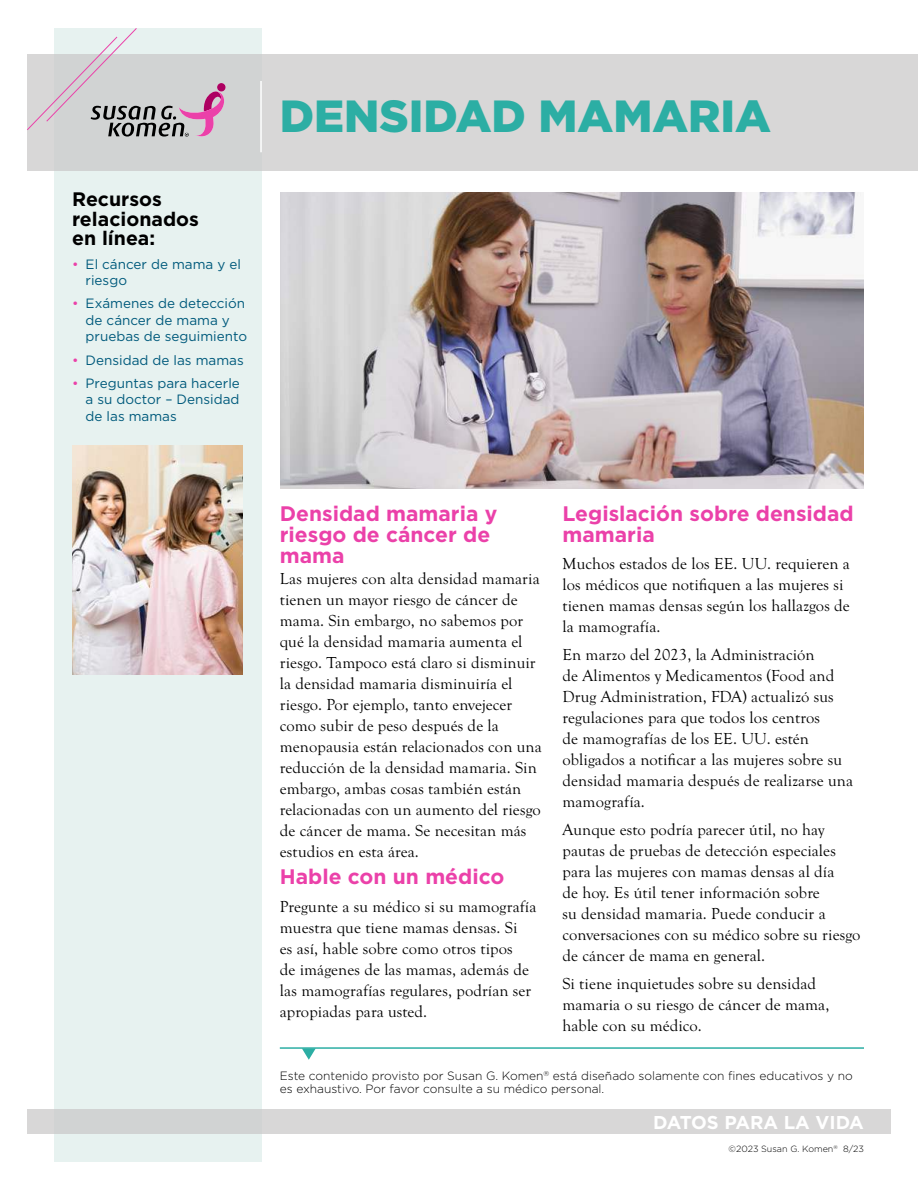
<style>
.page{position:relative;width:918px;height:1188px;background:#fff}
.page>*{position:absolute;margin:0;border:0;box-sizing:border-box;transform-origin:0 0}
.t1{font:900 45px "Gotham";color:#2caea4}
.t2{font:700 21px/21px "Gotham";color:#eb41a9}
.t3{font:700 19.5px/19.5px "Gotham";color:#000}
.t4{font:700 18.6px "Gotham";letter-spacing:-.005em;color:#fff}
.t5{font:16.5px/21px "Goudy Old Sty";letter-spacing:.005em;color:#000}
.t6{font:13.5px/16.5px "Gotham";color:#005a7c}
.t7{font:300 12px/13.5px "Gotham";color:#000}
.t8{font:300 9px "Gotham";color:#000}
.s1{color:#eb41a9}
</style>
<div class="page">
<div style="left:54px;top:28px;width:208px;height:1134px;background:#e7f2f0"></div>
<div style="left:27px;top:54px;width:891px;height:117px;background:#d8d7d7"></div>
<hr style="left:260px;top:81px;width:2px;height:71px;background:#fff">
<svg style="left:27px;top:28px;width:199px;height:109px"></svg>
<div style="left:27px;top:1110px;width:864px;height:24px;background:#d8d7d7"></div>
<hr style="left:280px;top:1047px;width:584px;height:2px;background:#2caea4">
<svg style="left:302px;top:1048px;width:14px;height:12px"></svg>
<img style="left:280px;top:192px;width:584px;height:296px">
<img style="left:72px;top:446px;width:171px;height:229px">
<p class="t3" style="left:72px;top:191px;width:128px">Recursos relacionados en línea:</p>
<p class="t6" style="left:86px;top:257px;width:157px;text-indent:-14px"><span class="s1">•</span> El cáncer de mama y el riesgo</p>
<p class="t6" style="left:86px;top:296px;width:163px;text-indent:-14px"><span class="s1">•</span> Exámenes de detección de cáncer de mama y pruebas de seguimiento</p>
<p class="t6" style="left:72px;top:353px;width:173px"><span class="s1">•</span> Densidad de las mamas</p>
<p class="t6" style="left:86px;top:376px;width:156px;text-align:justify;text-indent:-14px"><span class="s1">•</span> Preguntas para hacerle a su doctor – Densidad de las mamas</p>
<h1 class="t1" style="left:280px;top:96px;width:493px">DENSIDAD MAMARIA</h1>
<p class="t2" style="left:280px;top:504px;width:219px">Densidad mamaria y riesgo de cáncer de mama</p>
<p class="t5" style="left:280px;top:569px;width:263px">Las mujeres con alta densidad mamaria tienen un mayor riesgo de cáncer de mama. Sin embargo, no sabemos por qué la densidad mamaria aumenta el riesgo. Tampoco está claro si disminuir la densidad mamaria disminuiría el riesgo. Por ejemplo, tanto envejecer como subir de peso después de la menopausia están relacionados con una reducción de la densidad mamaria. Sin embargo, ambas cosas también están relacionadas con un aumento del riesgo de cáncer de mama. Se necesitan más estudios en esta área.</p>
<p class="t2" style="left:280px;top:867px;width:226px">Hable con un médico</p>
<p class="t5" style="left:280px;top:897px;width:258px">Pregunte a su médico si su mamografía muestra que tiene mamas densas. Si<br>es así, hable sobre como otros tipos<br>de imágenes de las mamas, además de las mamografías regulares, podrían ser apropiadas para usted.</p>
<p class="t2" style="left:562px;top:504px;width:293px">Legislación sobre densidad mamaria</p>
<p class="t5" style="left:562px;top:554px;width:289px">Muchos estados de los EE. UU. requieren a los médicos que notifiquen a las mujeres si tienen mamas densas según los hallazgos de la mamografía.</p>
<p class="t5" style="left:562px;top:645px;width:292px">En marzo del 2023, la Administración<br>de Alimentos y Medicamentos (Food and Drug Administration, FDA) actualizó sus regulaciones para que todos los centros<br>de mamografías de los EE. UU. estén obligados a notificar a las mujeres sobre su densidad mamaria después de realizarse una mamografía.</p>
<p class="t5" style="left:562px;top:820px;width:300px">Aunque esto podría parecer útil, no hay pautas de pruebas de detección especiales para las mujeres con mamas densas al día<br>de hoy. Es útil tener información sobre<br>su densidad mamaria. Puede conducir a conversaciones con su médico sobre su riesgo de cáncer de mama en general.</p>
<p class="t5" style="left:562px;top:974px;width:268px">Si tiene inquietudes sobre su densidad mamaria o su riesgo de cáncer de mama, hable con su médico.</p>
<p class="t7" style="left:280px;top:1069px;width:575px">Este contenido provisto por Susan G. Komen<sup>®</sup> está diseñado solamente con fines educativos y no es exhaustivo. Por favor consulte a su médico personal.</p>
<p class="t4" style="left:653px;top:1114px;width:212px">DATOS PARA LA VIDA</p>
<p class="t8" style="left:729px;top:1145px;width:137px">©2023 Susan G. Komen<sup>®</sup> 8/23</p>
</div>
